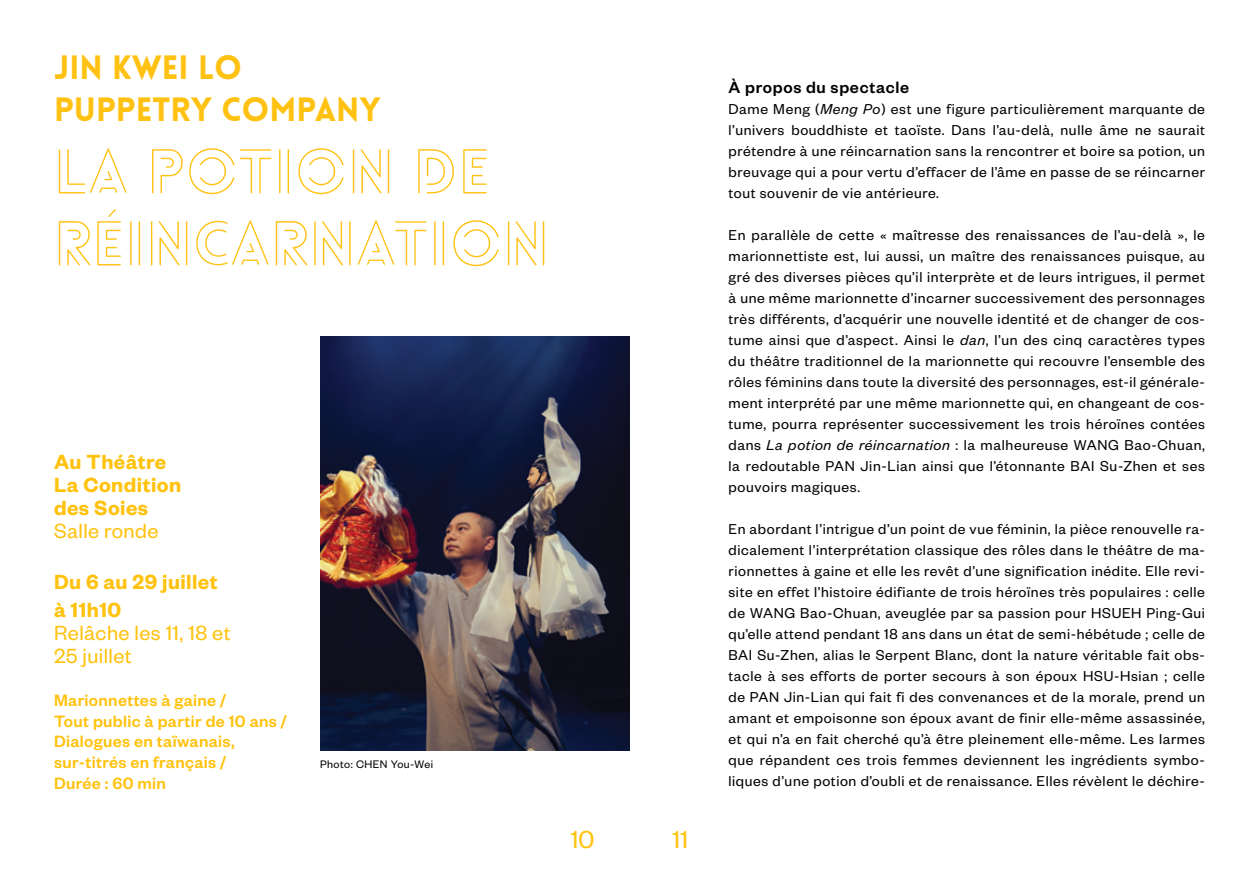
<style>
.page{position:relative;width:1259px;height:893px;background:#fff}
.page>*{position:absolute;margin:0;border:0;box-sizing:border-box;transform-origin:0 0}
.t1{font:300 60px/72px "Lovelo Line";letter-spacing:.02em;color:#ffc212}
.t2{font:900 33px/42px "Lovelo";color:#ffc212}
.t3{font:27px "Founders Grotesk";color:#ffc20e}
.t4{font:600 22.5px/23px "Founders Grotesk";letter-spacing:.02em;color:#ffc20e}
.t5{font:22.5px/23px "Founders Grotesk";letter-spacing:.02em;color:#ffc20e}
.t6{font:500 18px/20.5px "Founders Grotesk";letter-spacing:.02em;color:#ffc20e}
.t7{font:500 18px "Founders Grotesk";letter-spacing:.04em;color:#000}
.t8{font:15.75px/21px "Founders Grotesk";letter-spacing:.04em;color:#000;text-align:justify}
.t9{font:12px "Founders Grotesk";letter-spacing:.04em;color:#000}
.s1{font-style:italic}
</style>
<div class="page">
<img style="left:320px;top:336px;width:309px;height:415px">
<h2 class="t2" style="left:54px;top:47px;width:328px">JIN KWEI LO<br>PUPPETRY COMPANY</h2>
<h1 class="t1" style="left:54px;top:136px;width:496px">LA POTION DE<br>RÉINCARNATION</h1>
<h3 class="t4" style="left:54px;top:449px;width:129px">Au Théâtre<br>La Condition des Soies</h3>
<h3 class="t5" style="left:54px;top:518px;width:106px">Salle ronde</h3>
<h3 class="t4" style="left:54px;top:567px;width:165px;line-height:27.9px">Du 6 au 29 juillet à 11h10</h3>
<h3 class="t5" style="left:54px;top:620px;width:178px">Relâche les 11, 18 et<br>25 juillet</h3>
<p class="t6" style="left:54px;top:689px;width:235px">Marionnettes à gaine /<br>Tout public à partir de 10 ans /<br>Dialogues en taïwanais, sur-titrés en français /<br>Durée : 60 min</p>
<p class="t9" style="left:320px;top:757px;width:115px">Photo: CHEN You-Wei</p>
<h3 class="t3" style="left:571px;top:822px;width:25px">10</h3>
<h3 class="t3" style="left:672px;top:822px;width:17px">11</h3>
<p class="t7" style="left:728px;top:76px;width:182px">À propos du spectacle</p>
<p class="t8" style="left:728px;top:98px;width:478px">Dame Meng (<span class="s1">Meng Po</span>) est une figure particulièrement marquante de l’univers bouddhiste et taoïste. Dans l’au-delà, nulle âme ne saurait prétendre à une réincarnation sans la rencontrer et boire sa potion, un breuvage qui a pour vertu d’effacer de l’âme en passe de se réincarner tout souvenir de vie antérieure.</p>
<p class="t8" style="left:728px;top:224px;width:478px">En parallèle de cette « maîtresse des renaissances de l’au-delà », le marionnettiste est, lui aussi, un maître des renaissances puisque, au gré des diverses pièces qu’il interprète et de leurs intrigues, il permet à une même marionnette d’incarner successivement des personnages très différents, d’acquérir une nouvelle identité et de changer de cos&shy;tume ainsi que d’aspect. Ainsi le <span class="s1">dan</span>, l’un des cinq caractères types du théâtre traditionnel de la marionnette qui recouvre l’ensemble des rôles féminins dans toute la diversité des personnages, est-il générale&shy;ment interprété par une même marionnette qui, en changeant de cos&shy;tume, pourra représenter successivement les trois héroïnes contées dans <span class="s1">La potion de réincarnation</span> : la malheureuse WANG Bao-Chuan, la redoutable PAN Jin-Lian ainsi que l’étonnante BAI Su-Zhen et ses pouvoirs magiques.</p>
<p class="t8" style="left:728px;top:518px;width:478px">En abordant l’intrigue d’un point de vue féminin, la pièce renouvelle ra&shy;dicalement l’interprétation classique des rôles dans le théâtre de ma&shy;rionnettes à gaine et elle les revêt d’une signification inédite. Elle revi&shy;site en effet l’histoire édifiante de trois héroïnes très populaires : celle de WANG Bao-Chuan, aveuglée par sa passion pour HSUEH Ping-Gui qu’elle attend pendant 18 ans dans un état de semi-hébétude ; celle de BAI Su-Zhen, alias le Serpent Blanc, dont la nature véritable fait obs&shy;tacle à ses efforts de porter secours à son époux HSU-Hsian ; celle de PAN Jin-Lian qui fait fi des convenances et de la morale, prend un amant et empoisonne son époux avant de finir elle-même assassinée, et qui n’a en fait cherché qu’à être pleinement elle-même. Les larmes que répandent ces trois femmes deviennent les ingrédients symbo&shy;liques d’une potion d’oubli et de renaissance. Elles révèlent le déchire-</p>
</div>
